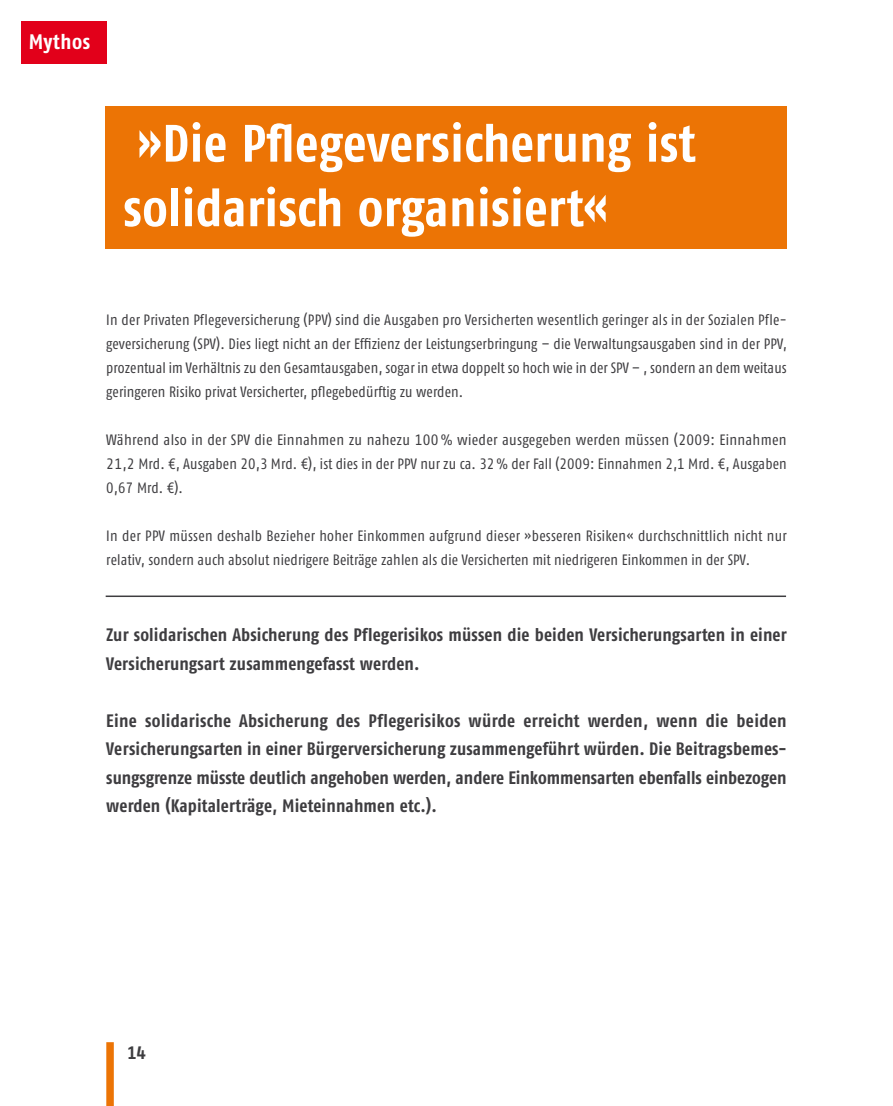
<style>
.page{position:relative;width:893px;height:1106px;background:#fff}
.page>*{position:absolute;margin:0;border:0;box-sizing:border-box;transform-origin:0 0}
.t1{font:700 52.5px/64.5px "Fago Co";letter-spacing:.01em;color:#fff}
.t2{font:21px "Fago Co Bold Tf";letter-spacing:.025em;color:#fff}
.t3{font:18px/28.5px "Fago Co Bold Tf";letter-spacing:.01em;color:#3e3d40}
.t4{font:18px "Fago Co Bold Tf Caps";color:#3e3d40}
.t5{font:15px/24px "Fago Co Regular Tf";letter-spacing:.01em;color:#3e3d40;text-align:justify}
</style>
<div class="page">
<div style="left:106px;top:1042px;width:8px;height:64px;background:#ec7405"></div>
<div style="left:106px;top:106px;width:681px;height:143px;background:#ec7405"></div>
<div style="left:21px;top:21px;width:85px;height:43px;background:#e2001a"></div>
<hr style="left:106px;top:595px;width:680px;height:2px;background:#3e3d40">
<h2 class="t2" style="left:29px;top:29px;width:63px">Mythos</h2>
<h1 class="t1" style="left:123px;top:110px;width:574px">»Die Pflegeversicherung ist solidarisch organisiert«</h1>
<p class="t5" style="left:106px;top:307px;width:682px">In der Privaten Pflegeversicherung (PPV) sind die Ausgaben pro Versicherten wesentlich geringer als in der Sozialen Pfle&shy;geversicherung (SPV). Dies liegt nicht an der Effizienz der Leistungserbringung – die Verwaltungsausgaben sind in der PPV, prozentual im Verhältnis zu den Gesamtausgaben, sogar in etwa doppelt so hoch wie in der SPV – , sondern an dem weitaus geringeren Risiko privat Versicherter, pflegebedürftig zu werden.</p>
<p class="t5" style="left:106px;top:427px;width:682px">Während also in der SPV die Einnahmen zu nahezu 100 % wieder ausgegeben werden müssen (2009: Einnahmen 21,2 Mrd. €, Ausgaben 20,3 Mrd. €), ist dies in der PPV nur zu ca. 32% der Fall (2009: Einnahmen 2,1 Mrd. €, Ausgaben 0,67 Mrd. €).</p>
<p class="t5" style="left:106px;top:523px;width:682px">In der PPV müssen deshalb Bezieher hoher Einkommen aufgrund dieser »besseren Risiken« durchschnittlich nicht nur relativ, sondern auch absolut niedrigere Beiträge zahlen als die Versicherten mit niedrigeren Einkommen in der SPV.</p>
<p class="t3" style="left:106px;top:620px;width:682px">Zur solidarischen Absicherung des Pflegerisikos müssen die beiden Versicherungsarten in einer<br>Versicherungsart zusammengefasst werden.</p>
<p class="t3" style="left:106px;top:706px;width:682px;text-align:justify">Eine solidarische Absicherung des Pflegerisikos würde erreicht werden, wenn die beiden Versicherungsarten in einer Bürgerversicherung zusammengeführt würden. Die Beitragsbemes&shy;sungsgrenze müsste deutlich angehoben werden, andere Einkommensarten ebenfalls einbezogen werden (Kapitalerträge, Mieteinnahmen etc.).</p>
<p class="t4" style="left:128px;top:1041px;width:20px">14</p>
</div>
